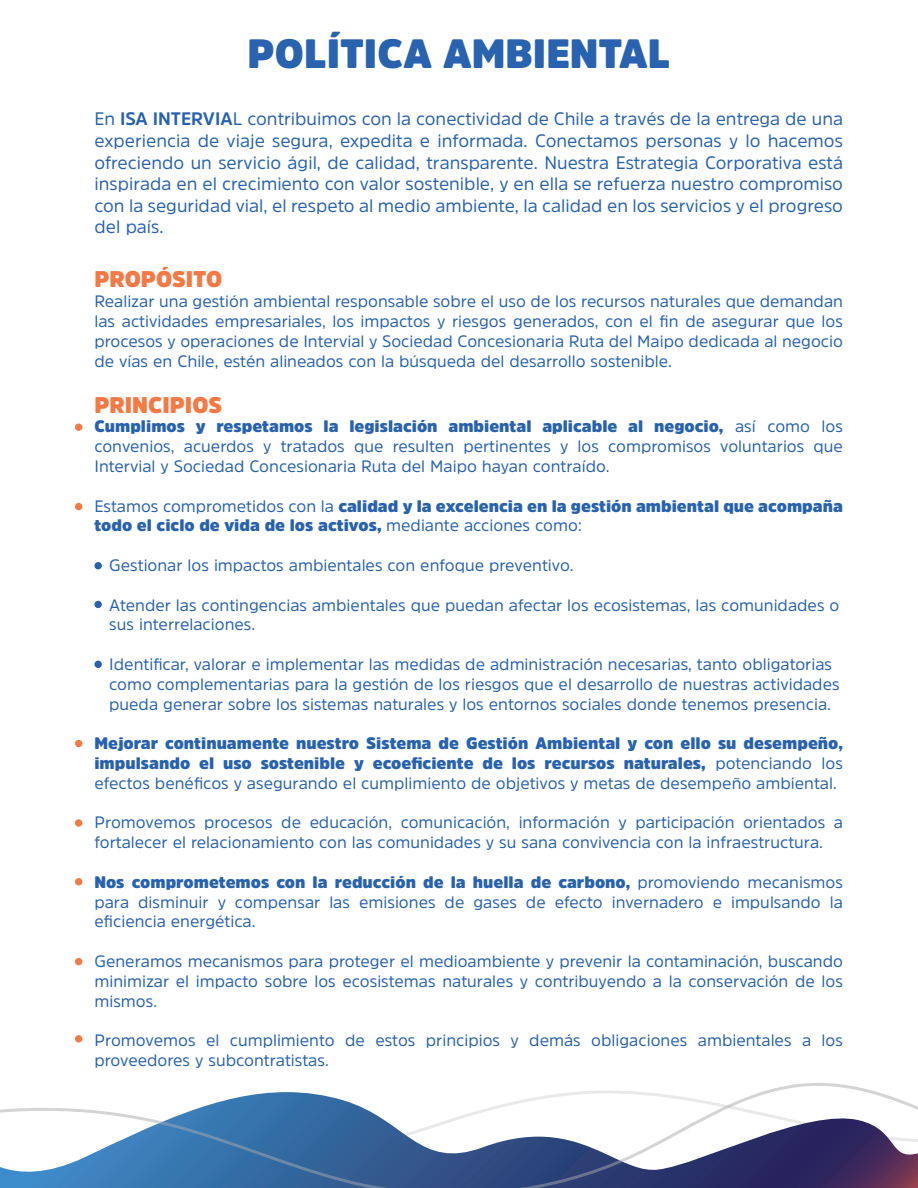
<style>
.page{position:relative;width:918px;height:1188px;background:#fff}
.page>*{position:absolute;margin:0;border:0;box-sizing:border-box;transform-origin:0 0}
.t1{font:900 40.5px "Amsi Pro";color:#2962ae}
.t2{font:900 22.5px "Amsi Pro";color:#f47944}
.t3{font:18px/21.6px "Amsi Pro";color:#2862ae;text-align:justify}
.t4{font:16.5px/19.8px "Amsi Pro";color:#2862ae;text-align:justify}
.t5{font:900 16.5px/19.8px "Amsi Pro";color:#2862ae}
.s1{font-weight:700}
.s2{font-weight:900}
.s3{font-weight:400}
</style>
<div class="page">
<div style="left:75px;top:424px;width:7px;height:7px;background:#f47944;border-radius:50%"></div>
<div style="left:75px;top:503px;width:7px;height:7px;background:#f47944;border-radius:50%"></div>
<div style="left:94px;top:562px;width:8px;height:7px;background:#2862ae;border-radius:50%"></div>
<div style="left:94px;top:601px;width:8px;height:7px;background:#2862ae;border-radius:50%"></div>
<div style="left:94px;top:661px;width:8px;height:7px;background:#2862ae;border-radius:50%"></div>
<div style="left:75px;top:740px;width:7px;height:7px;background:#f47944;border-radius:50%"></div>
<div style="left:75px;top:819px;width:7px;height:8px;background:#f47944;border-radius:50%"></div>
<div style="left:75px;top:878px;width:7px;height:7px;background:#f47944;border-radius:50%"></div>
<div style="left:75px;top:958px;width:7px;height:7px;background:#f47944;border-radius:50%"></div>
<div style="left:75px;top:1035px;width:7px;height:8px;background:#f47944;border-radius:50%"></div>
<svg style="left:0;top:1083px;width:918px;height:105px"></svg>
<h1 class="t1" style="left:248px;top:25px;width:424px">POLÍTICA AMBIENTAL</h1>
<p class="t3" style="left:94px;top:108px;width:750px">En <span class="s1">ISA INTERVIA</span>L contribuimos con la conectividad de Chile a través de la entrega de una experiencia de viaje segura, expedita e informada. Conectamos personas y lo hacemos ofreciendo un servicio ágil, de calidad, transparente. Nuestra Estrategia Corporativa está inspirada en el crecimiento con valor sostenible, y en ella se refuerza nuestro compromiso con la seguridad vial, el respeto al medio ambiente, la calidad en los servicios y el progreso del país.</p>
<h2 class="t2" style="left:94px;top:264px;width:130px">PROPÓSITO</h2>
<p class="t4" style="left:94px;top:291px;width:750px">Realizar una gestión ambiental responsable sobre el uso de los recursos naturales que demandan las actividades empresariales, los impactos y riesgos generados, con el fin de asegurar que los procesos y operaciones de Intervial y Sociedad Concesionaria Ruta del Maipo dedicada al negocio de vías en Chile, estén alineados con la búsqueda del desarrollo sostenible.</p>
<h2 class="t2" style="left:94px;top:389px;width:129px">PRINCIPIOS</h2>
<p class="t4" style="left:94px;top:416px;width:750px"><span class="s2">Cumplimos y respetamos la legislación ambiental aplicable al negocio,</span> así como los convenios, acuerdos y tratados que resulten pertinentes y los compromisos voluntarios que Intervial y Sociedad Concesionaria Ruta del Maipo hayan contraído.</p>
<p class="t5" style="left:94px;top:496px;width:750px"><span class="s3">Estamos comprometidos con la</span> calidad y la excelencia en la gestión ambiental que acompaña todo el ciclo de vida de los activos, <span class="s3">mediante acciones como:</span></p>
<p class="t4" style="left:109px;top:555px;width:466px">Gestionar los impactos ambientales con enfoque preventivo.</p>
<p class="t4" style="left:109px;top:594px;width:732px">Atender las contingencias ambientales que puedan afectar los ecosistemas, las comunidades o sus interrelaciones.</p>
<p class="t4" style="left:109px;top:654px;width:732px;text-align:left">Identificar, valorar e implementar las medidas de administración necesarias, tanto obligatorias como complementarias para la gestión de los riesgos que el desarrollo de nuestras actividades pueda generar sobre los sistemas naturales y los entornos sociales donde tenemos presencia.</p>
<p class="t5" style="left:94px;top:733px;width:750px;text-align:justify">Mejorar continuamente nuestro Sistema de Gestión Ambiental y con ello su desempeño, impulsando el uso sostenible y ecoeficiente de los recursos naturales, <span class="s3">potenciando los efectos benéficos y asegurando el cumplimiento de objetivos y metas de desempeño ambiental.</span></p>
<p class="t4" style="left:94px;top:812px;width:750px">Promovemos procesos de educación, comunicación, información y participación orientados a fortalecer el relacionamiento con las comunidades y su sana convivencia con la infraestructura.</p>
<p class="t4" style="left:94px;top:872px;width:750px"><span class="s2">Nos comprometemos con la reducción de la huella de carbono,</span> promoviendo mecanismos para disminuir y compensar las emisiones de gases de efecto invernadero e impulsando la eficiencia energética.</p>
<p class="t4" style="left:94px;top:951px;width:750px">Generamos mecanismos para proteger el medioambiente y prevenir la contaminación, buscando minimizar el impacto sobre los ecosistemas naturales y contribuyendo a la conservación de los mismos.</p>
<p class="t4" style="left:94px;top:1030px;width:750px">Promovemos el cumplimiento de estos principios y demás obligaciones ambientales a los proveedores y subcontratistas.</p>
</div>
